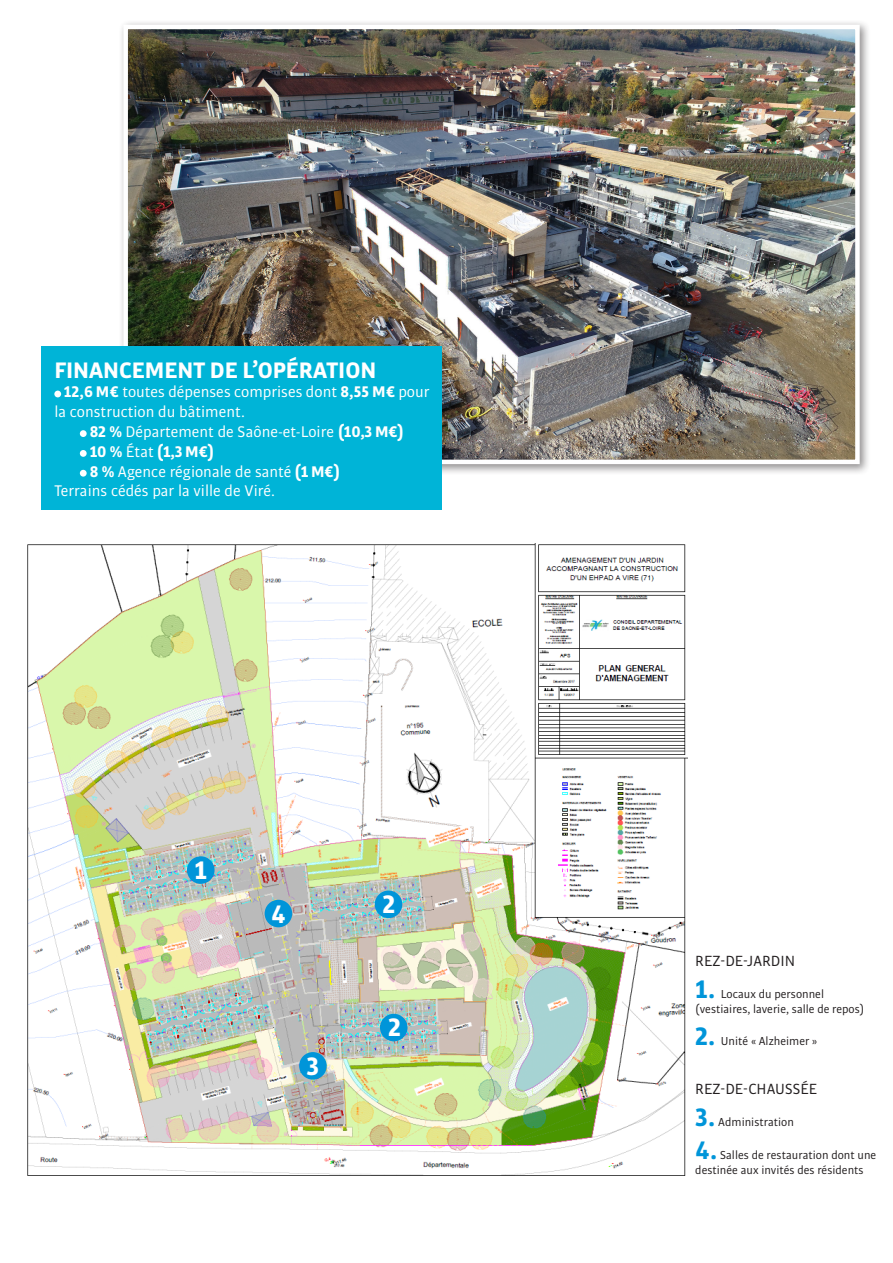
<style>
.page{position:relative;width:893px;height:1263px;background:#fff}
.page>*{position:absolute;margin:0;border:0;box-sizing:border-box;transform-origin:0 0}
.t1{font:700 27px "Bulo";color:#fff}
.t2{font:700 24px "Bulo";color:#fff}
.t3{font:16.5px/19.8px "Bulo";color:#fff}
.t4{font:700 16.5px "Bulo";color:#fff}
.t5{font:15.75px "Bulo";color:#231f20}
.t6{font:12.3px/14.9px "Bulo";color:#231f20}
.s1{font-weight:700}
.s2{font-weight:400}
.s3{font-weight:700;font-size:27px;color:#0095d9}
</style>
<div class="page">
<div style="left:118px;top:19px;width:753px;height:456px;background:#231f20;opacity:.5"></div>
<img style="left:128px;top:30px;width:727px;height:429px">
<div style="left:123px;top:25px;width:737px;height:439px;border:4px solid #fff"></div>
<img style="left:27px;top:544px;width:660px;height:632px">
<div style="left:187px;top:856px;width:28px;height:28px;background:#0095d9;border-radius:50%"></div>
<div style="left:265px;top:900px;width:27px;height:27px;background:#0095d9;border-radius:50%"></div>
<div style="left:375px;top:890px;width:27px;height:28px;background:#0095d9;border-radius:50%"></div>
<div style="left:380px;top:1014px;width:28px;height:27px;background:#0095d9;border-radius:50%"></div>
<div style="left:299px;top:1052px;width:28px;height:28px;background:#0095d9;border-radius:50%"></div>
<div style="left:42px;top:346px;width:400px;height:163px;background:#00b4d7"></div>
<div style="left:54px;top:391px;width:7px;height:6px;background:#fff;border-radius:50%"></div>
<div style="left:80px;top:430px;width:7px;height:7px;background:#fff;border-radius:50%"></div>
<div style="left:80px;top:450px;width:7px;height:7px;background:#fff;border-radius:50%"></div>
<div style="left:80px;top:470px;width:7px;height:7px;background:#fff;border-radius:50%"></div>
<p class="t2" style="left:54px;top:354px;width:323px">FINANCEMENT DE L’OPÉRATION</p>
<p class="t3" style="left:54px;top:382px;width:377px;text-indent:9px"><span class="s1">12,6 M€</span> toutes dépenses comprises dont <span class="s1">8,55 M€</span> pour la construction du bâtiment.</p>
<p class="t3" style="left:90px;top:421px;width:316px"><span class="s1">82 %</span> Département de Saône-et-Loire <span class="s1">(10,3 M€)</span></p>
<p class="t4" style="left:90px;top:441px;width:126px">10 % <span class="s2">État</span> (1,3 M€)</p>
<p class="t3" style="left:90px;top:461px;width:252px"><span class="s1">8 %</span> Agence régionale de santé <span class="s1">(1 M€)</span></p>
<p class="t3" style="left:54px;top:481px;width:222px">Terrains cédés par la ville de Viré.</p>
<p class="t1" style="left:194px;top:853px;width:14px">1</p>
<p class="t1" style="left:271px;top:896px;width:16px">4</p>
<p class="t1" style="left:306px;top:1049px;width:15px">3</p>
<p class="t1" style="left:382px;top:887px;width:15px">2</p>
<p class="t1" style="left:388px;top:1009px;width:15px">2</p>
<p class="t5" style="left:695px;top:951px;width:101px">REZ-DE-JARDIN</p>
<p class="t6" style="left:695px;top:986px;width:130px"><span class="s3">1.</span> Locaux du personnel</p>
<p class="t6" style="left:695px;top:1001px;width:171px">(vestiaires, laverie, salle de repos)</p>
<p class="t6" style="left:695px;top:1034px;width:124px"><span class="s3">2.</span> Unité « Alzheimer »</p>
<p class="t5" style="left:695px;top:1079px;width:123px">REZ-DE-CHAUSSÉE</p>
<p class="t6" style="left:695px;top:1115px;width:100px"><span class="s3">3.</span> Administration</p>
<p class="t6" style="left:695px;top:1147px;width:183px"><span class="s3">4.</span> Salles de restauration dont une destinée aux invités des résidents</p>
</div>
